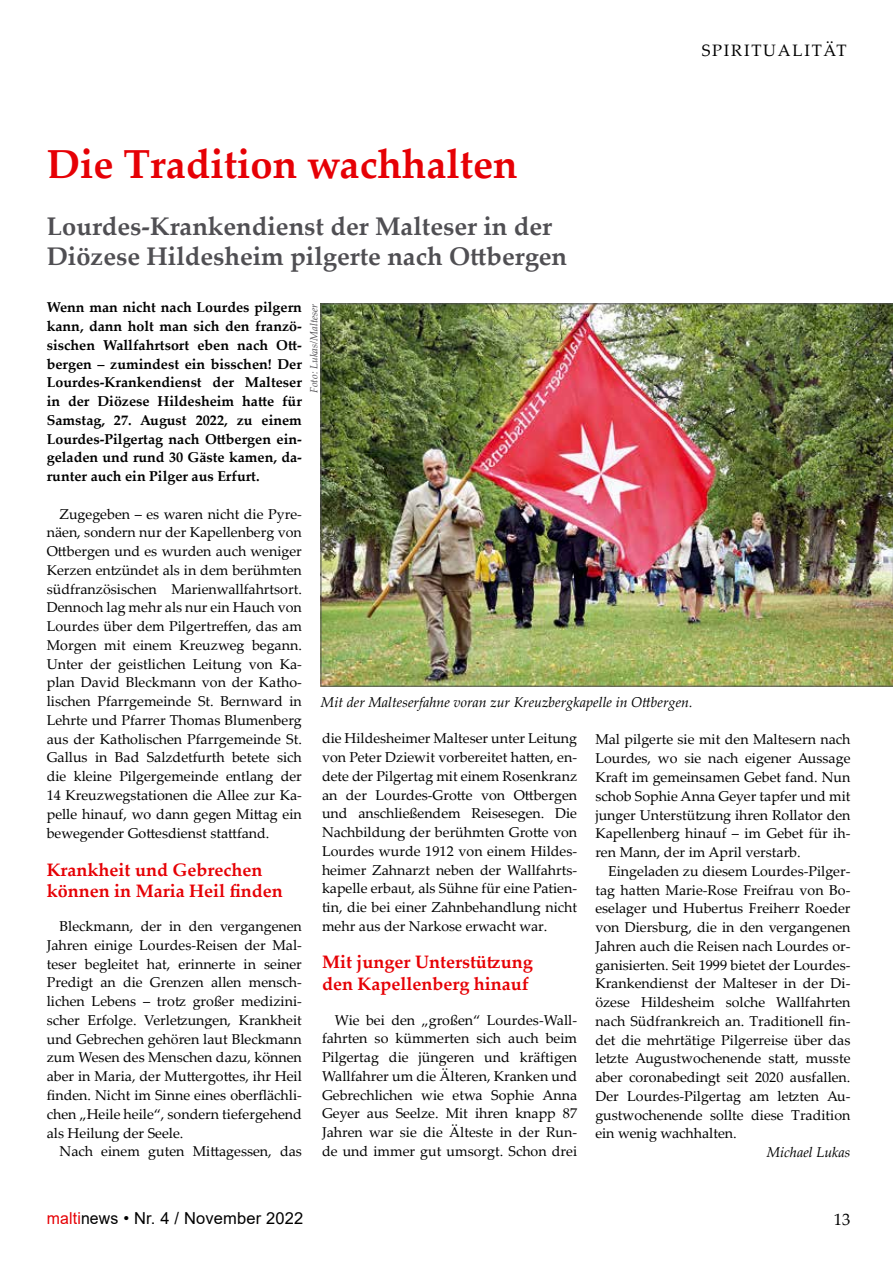
<style>
.page{position:relative;width:893px;height:1263px;background:#fff}
.page>*{position:absolute;margin:0;border:0;box-sizing:border-box;transform-origin:0 0}
.t1{font:700 40.5px "Palatino Linotype";color:#e60005}
.t2{font:700 25.5px/30px "Palatino Linotype";color:#504f53}
.t3{font:700 18px/20.2px "Palatino Linotype";color:#e60005}
.t4{font:16.5px "Arial";letter-spacing:.01em;color:#000;scale:.96 1}
.t5{font:16.5px "Palatino Linotype";letter-spacing:.11em;color:#000}
.t6{font:14.25px/18.8px "Palatino Linotype";color:#000;text-align:justify}
.t7{font:700 14.25px/18.8px "Palatino Linotype";color:#000;text-align:justify}
.t8{font:italic 14.25px "Palatino Linotype";color:#000}
.t9{font:italic 10.5px "Palatino Linotype";color:#504f53}
.s1{color:#e60005}
</style>
<div class="page">
<img style="left:321px;top:304px;width:572px;height:382px">
<h1 class="t1" style="left:47px;top:136px;width:472px">Die Tradition wachhalten</h1>
<h2 class="t2" style="left:47px;top:210px;width:522px">Lourdes-Krankendienst der Malteser in der<br>Diözese Hildesheim pilgerte nach Ottbergen</h2>
<p class="t5" style="left:702px;top:38px;width:146px">Spiritualität</p>
<p class="t7" style="left:47px;top:298px;width:257px">Wenn man nicht nach Lourdes pilgern kann, dann holt man sich den franzö&shy;sischen Wallfahrtsort eben nach Ott&shy;bergen – zumindest ein bisschen! Der Lourdes-Krankendienst der Malteser in der Diözese Hildesheim hatte für Samstag, 27. August 2022, zu einem Lourdes-Pilgertag nach Ottbergen ein&shy;geladen und rund 30 Gäste kamen, da&shy;runter auch ein Pilger aus Erfurt.</p>
<p class="t6" style="left:47px;top:504px;width:257px;text-indent:13px">Zugegeben – es waren nicht die Pyre&shy;näen, sondern nur der Kapellenberg von Ottbergen und es wurden auch weniger Kerzen entzündet als in dem berühmten südfranzösischen Marienwallfahrtsort.<br>Dennoch lag mehr als nur ein Hauch von Lourdes über dem Pilgertreffen, das am Morgen mit einem Kreuzweg begann.<br>Unter der geistlichen Leitung von Ka&shy;plan David Bleckmann von der Katho&shy;lischen Pfarrgemeinde St. Bernward in Lehrte und Pfarrer Thomas Blumenberg aus der Katholischen Pfarrgemeinde St.<br>Gallus in Bad Salzdetfurth betete sich die kleine Pilgergemeinde entlang der 14 Kreuzwegstationen die Allee zur Ka&shy;pelle hinauf, wo dann gegen Mittag ein bewegender Gottesdienst stattfand.</p>
<p class="t3" style="left:47px;top:859px;width:238px">Krankheit und Gebrechen können in Maria Heil finden</p>
<p class="t6" style="left:47px;top:916px;width:257px;text-indent:13px">Bleckmann, der in den vergangenen Jahren einige Lourdes-Reisen der Mal&shy;teser begleitet hat, erinnerte in seiner Predigt an die Grenzen allen mensch&shy;lichen Lebens – trotz großer medizini&shy;scher Erfolge. Verletzungen, Krankheit und Gebrechen gehören laut Bleckmann zum Wesen des Menschen dazu, können aber in Maria, der Muttergottes, ihr Heil finden. Nicht im Sinne eines oberflächli&shy;chen „Heile heile“, sondern tiefergehend als Heilung der Seele.</p>
<p class="t6" style="left:60px;top:1141px;width:244px">Nach einem guten Mittagessen, das</p>
<p class="t9" style="left:306px;top:393px;width:91px;rotate:-90deg">Foto: Lukas/Malteser</p>
<p class="t8" style="left:321px;top:692px;width:373px">Mit der Malteserfahne voran zur Kreuzbergkapelle in Ottbergen.</p>
<p class="t6" style="left:322px;top:729px;width:257px">die Hildesheimer Malteser unter Leitung von Peter Dziewit vorbereitet hatten, en&shy;dete der Pilgertag mit einem Rosenkranz an der Lourdes-Grotte von Ottbergen und anschließendem Reisesegen. Die Nachbildung der berühmten Grotte von Lourdes wurde 1912 von einem Hildes&shy;heimer Zahnarzt neben der Wallfahrts&shy;kapelle erbaut, als Sühne für eine Patien&shy;tin, die bei einer Zahnbehandlung nicht mehr aus der Narkose erwacht war.</p>
<p class="t3" style="left:322px;top:951px;width:212px;line-height:21.8px">Mit junger Unterstützung den Kapellenberg hinauf</p>
<p class="t6" style="left:322px;top:1010px;width:257px;text-indent:13px">Wie bei den „großen“ Lourdes-Wall&shy;fahrten so kümmerten sich auch beim Pilgertag die jüngeren und kräftigen Wallfahrer um die Älteren, Kranken und Gebrechlichen wie etwa Sophie Anna Geyer aus Seelze. Mit ihren knapp 87<br>Jahren war sie die Älteste in der Run&shy;de und immer gut umsorgt. Schon drei</p>
<p class="t6" style="left:595px;top:730px;width:257px">Mal pilgerte sie mit den Maltesern nach Lourdes, wo sie nach eigener Aussage Kraft im gemeinsamen Gebet fand. Nun schob Sophie Anna Geyer tapfer und mit junger Unterstützung ihren Rollator den Kapellenberg hinauf – im Gebet für ih&shy;ren Mann, der im April verstarb.</p>
<p class="t6" style="left:595px;top:861px;width:257px;text-indent:13px">Eingeladen zu diesem Lourdes-Pilger&shy;tag hatten Marie-Rose Freifrau von Bo&shy;eselager und Hubertus Freiherr Roeder von Diersburg, die in den vergangenen Jahren auch die Reisen nach Lourdes or&shy;ganisierten. Seit 1999 bietet der Lourdes-Krankendienst der Malteser in der Di&shy;özese Hildesheim solche Wallfahrten nach Südfrankreich an. Traditionell fin&shy;det die mehrtätige Pilgerreise über das letzte Augustwochenende statt, musste aber coronabedingt seit 2020 ausfallen.<br>Der Lourdes-Pilgertag am letzten Au&shy;gustwochenende sollte diese Tradition ein wenig wachhalten.</p>
<p class="t8" style="left:767px;top:1142px;width:85px">Michael Lukas</p>
<p class="t4" style="left:47px;top:1207px;width:269px"><span class="s1">malti</span>news • Nr. 4 / November 2022</p>
<p class="t5" style="left:834px;top:1207px;width:18px">13</p>
</div>
